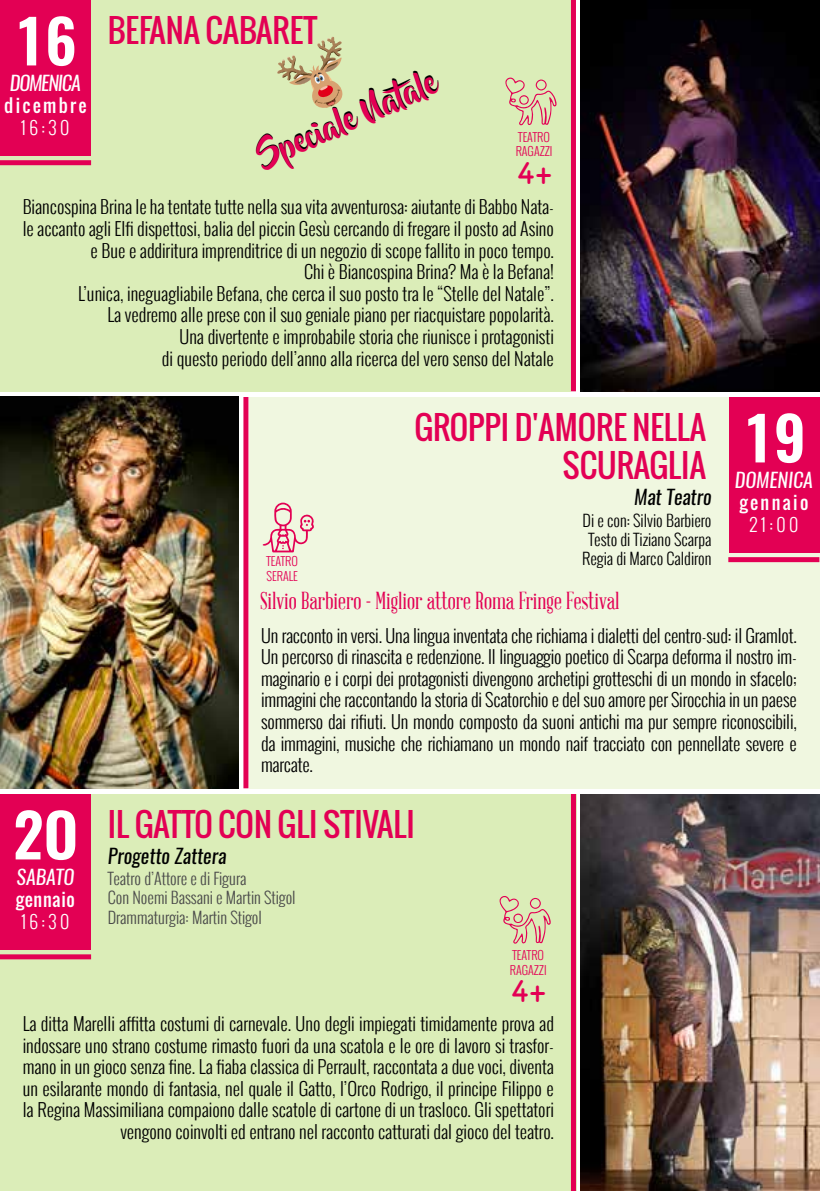
<style>
.page{position:relative;width:840px;height:1191px;background:#fff}
.page>*{position:absolute;margin:0;border:0;box-sizing:border-box;transform-origin:0 0}
.t1{font:600 60px "Oswald";color:#fff}
.t2{font:32px/38.4px "Oswald";color:#e30054;text-align:right}
.t3{font:32px "Beyond The Mountains";color:#000}
.t4{font:32px "Chalkboard";color:#e30054}
.t5{font:24px "Abraham Lincoln";color:#e30054}
.t6{font:italic 20px "Oswald";color:#000}
.t7{font:italic 20px "Oswald";color:#fff}
.t8{font:italic 20px "Oswald";letter-spacing:-.05em;color:#fff}
.t9{font:300 18px/21.6px "Oswald";color:#000;text-align:right}
.t10{font:300 18px "Oswald";letter-spacing:.19em;color:#fff}
.t11{font:18px "Oswald";letter-spacing:.13em;color:#fff}
.t12{font:18px "Oswald";letter-spacing:.04em;color:#fff}
.t13{font:300 16px/19.2px "Oswald";color:#4a4a4a}
.t14{font:300 16px/19.2px "Oswald";color:#000;text-align:center}
.t15{font:300 12px/14.4px "Oswald";color:#e30054}
</style>
<div class="page">
<div style="left:0;top:794px;width:576px;height:397px;background:#dbedb8"></div>
<img style="left:580px;top:794px;width:238px;height:397px">
<div style="left:0;top:794px;width:91px;height:156px;background:#e30054"></div>
<div style="left:570px;top:794px;width:5px;height:397px;background:#e30054"></div>
<div style="left:0;top:954px;width:91px;height:5px;background:#e30054"></div>
<svg style="left:499px;top:896px;width:51px;height:48px"></svg>
<div style="left:248px;top:397px;width:571px;height:391px;background:#f0f7e0"></div>
<img style="left:0;top:397px;width:238px;height:391px">
<div style="left:728px;top:397px;width:91px;height:156px;background:#e30054"></div>
<div style="left:243px;top:397px;width:5px;height:391px;background:#e30054"></div>
<div style="left:728px;top:557px;width:91px;height:5px;background:#e30054"></div>
<svg style="left:262px;top:502px;width:52px;height:50px"></svg>
<div style="left:0;top:0;width:570px;height:391px;background:#dbedb8"></div>
<img style="left:580px;top:0;width:238px;height:391px">
<div style="left:0;top:0;width:91px;height:156px;background:#e30054"></div>
<div style="left:0;top:160px;width:91px;height:5px;background:#e30054"></div>
<div style="left:570px;top:0;width:5px;height:391px;background:#e30054"></div>
<svg style="left:505px;top:77px;width:51px;height:48px"></svg>
<svg style="left:277px;top:36px;width:65px;height:72px"></svg>
<h1 class="t1" style="left:14px;top:-1px;width:64px">16</h1>
<p class="t8" style="left:10px;top:69px;width:73px">DOMENICA</p>
<p class="t11" style="left:4px;top:92px;width:84px">dicembre</p>
<p class="t10" style="left:21px;top:114px;width:50px">16:30</p>
<h2 class="t2" style="left:108px;top:11px;width:211px">BEFANA CABARET</h2>
<h2 class="t3" style="left:251px;top:142px;width:194px;rotate:-24deg">Speciale Natale</h2>
<p class="t15" style="left:515px;top:130px;width:38px">TEATRO<br>RAGAZZI</p>
<h2 class="t4" style="left:516px;top:153px;width:37px">4+</h2>
<p class="t9" style="left:23px;top:196px;width:532px">Biancospina Brina le ha tentate tutte nella sua vita avventurosa: aiutante di Babbo Nata&shy;le accanto agli Elfi dispettosi, balia del piccin Gesù cercando di fregare il posto ad Asino e Bue e addiritura imprenditrice di un negozio di scope fallito in poco tempo.<br>Chi è Biancospina Brina? Ma è la Befana!<br>L’unica, ineguagliabile Befana, che cerca il suo posto tra le “Stelle del Natale”.<br>La vedremo alle prese con il suo geniale piano per riacquistare popolarità.<br>Una divertente e improbabile storia che riunisce i protagonisti<br>di questo periodo dell’anno alla ricerca del vero senso del Natale</p>
<h2 class="t2" style="left:414px;top:408px;width:293px">GROPPI D'AMORE NELLA<br>SCURAGLIA</h2>
<p class="t6" style="left:634px;top:483px;width:79px">Mat Teatro</p>
<p class="t14" style="left:582px;top:510px;width:130px">Di e con: Silvio Barbiero<br>Testo di Tiziano Scarpa</p>
<p class="t15" style="left:266px;top:554px;width:33px">TEATRO</p>
<p class="t14" style="left:581px;top:548px;width:131px">Regia di Marco Caldiron</p>
<p class="t15" style="left:266px;top:568px;width:33px">SERALE</p>
<h3 class="t5" style="left:260px;top:588px;width:361px">Silvio Barbiero - Miglior attore Roma Fringe Festival</h3>
<h1 class="t1" style="left:742px;top:396px;width:64px">19</h1>
<p class="t7" style="left:734px;top:466px;width:80px">DOMENICA</p>
<p class="t11" style="left:739px;top:489px;width:70px">gennaio</p>
<p class="t10" style="left:749px;top:512px;width:50px">21:00</p>
<h1 class="t1" style="left:13px;top:793px;width:67px">2O</h1>
<p class="t7" style="left:17px;top:863px;width:59px">SABATO</p>
<p class="t12" style="left:16px;top:885px;width:61px">gennaio</p>
<p class="t10" style="left:21px;top:908px;width:50px">16:30</p>
<p class="t9" style="left:261px;top:624px;width:537px;text-align:justify">Un racconto in versi. Una lingua inventata che richiama i dialetti del centro-sud: il Gramlot.<br>Un percorso di rinascita e redenzione. Il linguaggio poetico di Scarpa deforma il nostro im&shy;maginario e i corpi dei protagonisti divengono archetipi grotteschi di un mondo in sfacelo; immagini che raccontando la storia di Scatorchio e del suo amore per Sirocchia in un paese sommerso dai rifiuti. Un mondo composto da suoni antichi ma pur sempre riconoscibili, da immagini, musiche che richiamano un mondo naif tracciato con pennellate severe e marcate.</p>
<h2 class="t2" style="left:108px;top:804px;width:308px">IL GATTO CON GLI STIVALI</h2>
<p class="t6" style="left:108px;top:842px;width:120px">Progetto Zattera</p>
<p class="t13" style="left:108px;top:868px;width:189px">Teatro d’Attore e di Figura<br>Con Noemi Bassani e Martin Stigol<br>Drammaturgia: Martin Stigol</p>
<p class="t15" style="left:509px;top:948px;width:38px">TEATRO<br>RAGAZZI</p>
<h2 class="t4" style="left:510px;top:971px;width:37px">4+</h2>
<p class="t9" style="left:23px;top:1012px;width:532px">La ditta Marelli affitta costumi di carnevale. Uno degli impiegati timidamente prova ad indossare uno strano costume rimasto fuori da una scatola e le ore di lavoro si trasfor&shy;mano in un gioco senza fine. La fiaba classica di Perrault, raccontata a due voci, diventa un esilarante mondo di fantasia, nel quale il Gatto, l’Orco Rodrigo, il principe Filippo e la Regina Massimiliana compaiono dalle scatole di cartone di un trasloco. Gli spettatori vengono coinvolti ed entrano nel racconto catturati dal gioco del teatro.</p>
</div>
